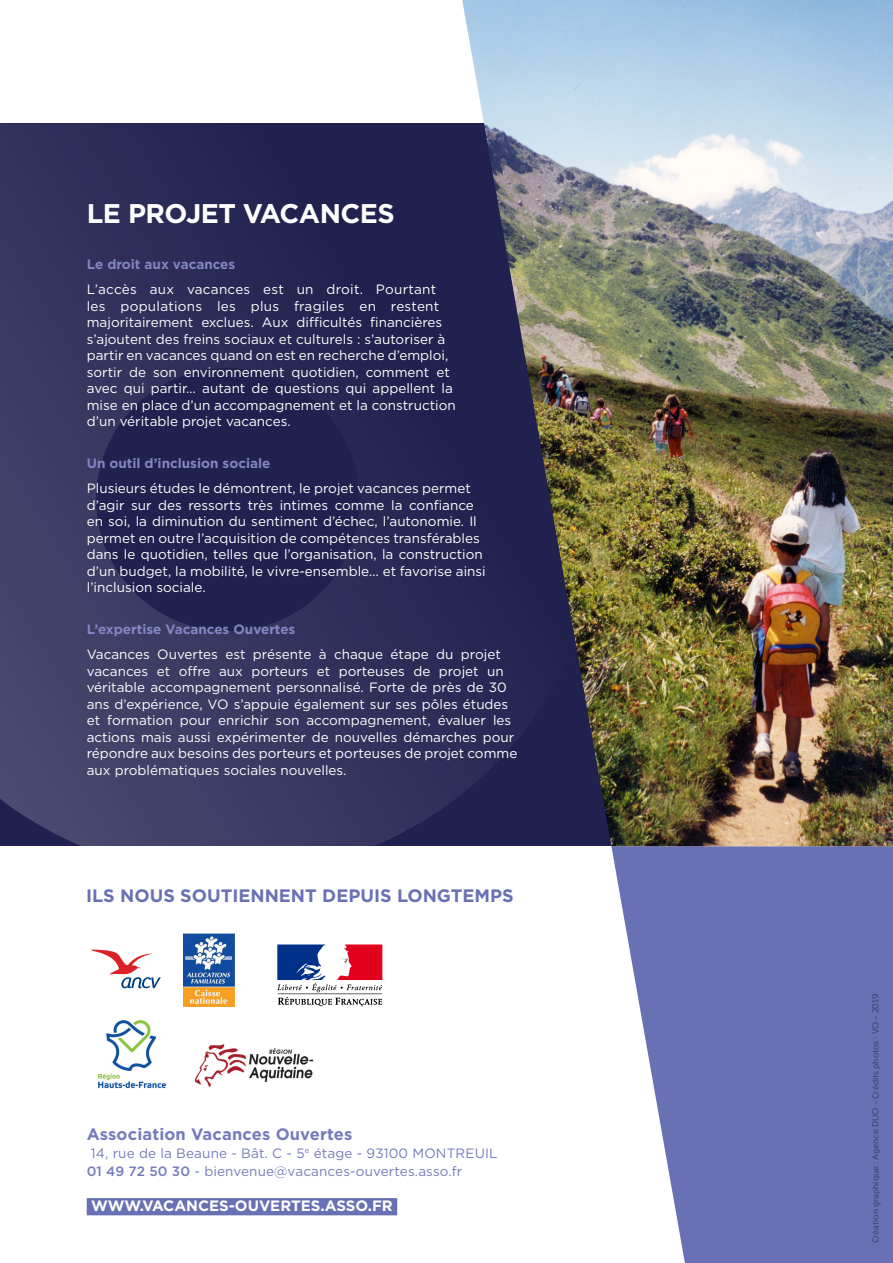
<style>
.page{position:relative;width:893px;height:1263px;background:#fff}
.page>*{position:absolute;margin:0;border:0;box-sizing:border-box;transform-origin:0 0}
.t1{font:700 27px "Gotham";letter-spacing:-.02em;color:#fff}
.t2{font:700 18px "Gotham";color:#6971b5}
.t3{font:700 16.5px "Gotham";letter-spacing:.01em;color:#757bbb}
.t4{font:700 15px "Gotham";color:#fff}
.t5{font:13.5px/16.5px "Gotham";color:#fff}
.t6{font:13.5px "Gotham";letter-spacing:.01em;color:#757bbb}
.t7{font:700 13.5px "Gotham";color:#8286c1}
.t8{font:9px "Kyrial Display Pro";color:#3b3f6d}
.s1{font-weight:500}
</style>
<div class="page">
<svg style="left:214px;top:123px;width:248px;height:723px;background:#282854"></svg>
<svg style="left:0;top:123px;width:214px;height:723px;background:#35355f"></svg>
<img style="left:183px;top:933px;width:51px;height:73px">
<img style="left:98px;top:1020px;width:68px;height:69px">
<svg style="left:277px;top:944px;width:105px;height:62px"></svg>
<svg style="left:91px;top:949px;width:70px;height:39px"></svg>
<img style="left:194px;top:1044px;width:120px;height:44px">
<svg style="left:611px;top:846px;width:282px;height:417px;background:#7c83be"></svg>
<img style="left:462px;top:0;width:431px;height:846px">
<div style="left:87px;top:1198px;width:310px;height:17px;background:#6971b5"></div>
<p class="t1" style="left:87px;top:198px;width:309px">LE PROJET VACANCES</p>
<p class="t7" style="left:87px;top:257px;width:150px">Le droit aux vacances</p>
<p class="t5" style="left:87px;top:281px;width:371px">L’accès aux vacances est un droit. Pourtant les populations les plus fragiles en restent majoritairement exclues. Aux difficultés financières s’ajoutent des freins sociaux et culturels : s’autoriser à partir en vacances quand on est en recherche d’emploi, sortir de son environnement quotidien, comment et avec qui partir… autant de questions qui appellent la mise en place d’un accompagnement et la construction d’un véritable projet vacances.</p>
<p class="t7" style="left:87px;top:456px;width:185px">Un outil d’inclusion sociale</p>
<p class="t5" style="left:87px;top:480px;width:401px">Plusieurs études le démontrent, le projet vacances permet d’agir sur des ressorts très intimes comme la confiance en soi, la diminution du sentiment d’échec, l’autonomie. Il permet en outre l’acquisition de compétences transférables dans le quotidien, telles que l’organisation, la construction d’un budget, la mobilité, le vivre-ensemble… et favorise ainsi l’inclusion sociale.</p>
<p class="t7" style="left:87px;top:622px;width:210px">L’expertise Vacances Ouvertes</p>
<p class="t5" style="left:87px;top:646px;width:432px">Vacances Ouvertes est présente à chaque étape du projet vacances et offre aux porteurs et porteuses de projet un véritable accompagnement personnalisé. Forte de près de 30 ans d’expérience, VO s’appuie également sur ses pôles études et formation pour enrichir son accompagnement, évaluer les actions mais aussi expérimenter de nouvelles démarches pour répondre aux besoins des porteurs et porteuses de projet comme aux problématiques sociales nouvelles.</p>
<p class="t2" style="left:86px;top:886px;width:429px">ILS NOUS SOUTIENNENT DEPUIS LONGTEMPS</p>
<p class="t3" style="left:87px;top:1124px;width:267px">Association Vacances Ouvertes</p>
<p class="t6" style="left:91px;top:1144px;width:408px">14, rue de la Beaune - Bât. C - 5<sup>e</sup> étage - 93100 MONTREUIL</p>
<p class="t6" style="left:87px;top:1162px;width:377px"><span class="s1">01 49 72 50 30</span> - bienvenue@vacances-ouvertes.asso.fr</p>
<p class="t4" style="left:91px;top:1197px;width:303px">WWW.VACANCES-OUVERTES.ASSO.FR</p>
<p class="t8" style="left:869px;top:1243px;width:251px;rotate:-90deg">Création graphique : Agence DUO - Crédits photos : VO - 2019</p>
</div>
